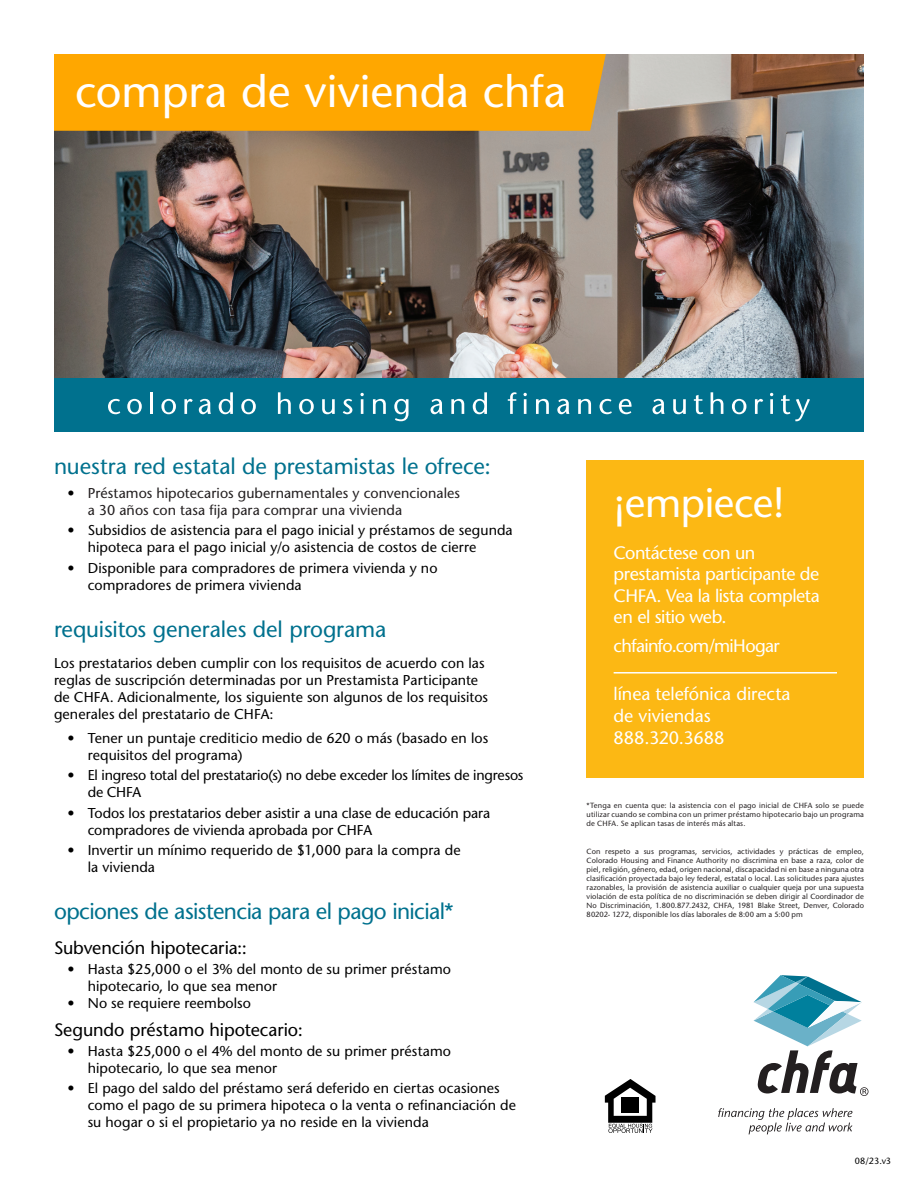
<style>
.page{position:relative;width:918px;height:1188px;background:#fff}
.page>*{position:absolute;margin:0;border:0;box-sizing:border-box;transform-origin:0 0}
.Page_Title{font:500 45px "Stone Sans Std";color:#fff}
.para_header{font:500 40.5px "Stone Sans Std";letter-spacing:-.01em;color:#fff}
.SectionHeader{font:500 22.5px "Stone Sans Std";letter-spacing:-.01em;color:#00718e}
.SectionHeader-2{font:500 22.5px "Stone Sans Std";letter-spacing:-.03em;color:#00718e}
.SectionHeader-3{font:500 18px/21.6px "Stone Sans Std";letter-spacing:-.025em;color:#fff}
.t1{font:500 18px "Stone Sans Std";letter-spacing:-.005em;color:#000}
.address{font:500 18px/21.6px "Stone Sans Std";letter-spacing:-.01em;color:#fff}
.address-2{font:500 18px "Stone Sans Std";letter-spacing:-.04em;color:#fff}
.t2{font:500 14.25px/17.1px "Stone Sans Std";letter-spacing:.005em;color:#000}
.t3{font:500 14.25px/17.1px "Stone Sans Std";letter-spacing:.005em;color:#231f20}
.t4{font:500 14.25px/17.1px "Stone Sans Std";letter-spacing:-.015em;color:#000}
.rev_date{font:500 9px "Stone Sans Std";color:#000}
.nondisc{font:500 7.5px/9px "Stone Sans Std";letter-spacing:.015em;color:#231f20;text-align:justify}
.s1{color:#000}
</style>
<div class="page">
<div style="left:54px;top:341px;width:810px;height:91px;background:#00718e"></div>
<svg style="left:108px;top:399px;width:12px;height:15px"></svg>
<svg style="left:127px;top:399px;width:15px;height:15px"></svg>
<hr style="left:150px;top:392px;width:3px;height:22px;background:#fff">
<svg style="left:161px;top:399px;width:15px;height:15px"></svg>
<svg style="left:184px;top:399px;width:9px;height:15px"></svg>
<svg style="left:199px;top:399px;width:12px;height:15px"></svg>
<svg style="left:219px;top:392px;width:14px;height:22px"></svg>
<svg style="left:241px;top:399px;width:15px;height:15px"></svg>
<svg style="left:278px;top:392px;width:13px;height:22px"></svg>
<svg style="left:299px;top:399px;width:15px;height:15px"></svg>
<svg style="left:322px;top:399px;width:13px;height:15px"></svg>
<svg style="left:343px;top:399px;width:9px;height:15px"></svg>
<svg style="left:360px;top:393px;width:4px;height:21px"></svg>
<svg style="left:373px;top:399px;width:13px;height:15px"></svg>
<svg style="left:394px;top:399px;width:15px;height:22px"></svg>
<svg style="left:431px;top:399px;width:12px;height:15px"></svg>
<svg style="left:451px;top:399px;width:13px;height:15px"></svg>
<svg style="left:473px;top:392px;width:14px;height:22px"></svg>
<svg style="left:508px;top:392px;width:9px;height:22px"></svg>
<svg style="left:523px;top:393px;width:4px;height:21px"></svg>
<svg style="left:536px;top:399px;width:13px;height:15px"></svg>
<svg style="left:557px;top:399px;width:12px;height:15px"></svg>
<svg style="left:578px;top:399px;width:13px;height:15px"></svg>
<svg style="left:600px;top:399px;width:12px;height:15px"></svg>
<svg style="left:619px;top:399px;width:13px;height:15px"></svg>
<svg style="left:652px;top:399px;width:13px;height:15px"></svg>
<svg style="left:673px;top:399px;width:13px;height:15px"></svg>
<svg style="left:694px;top:395px;width:9px;height:19px"></svg>
<svg style="left:711px;top:392px;width:12px;height:22px"></svg>
<svg style="left:732px;top:399px;width:14px;height:15px"></svg>
<svg style="left:755px;top:399px;width:8px;height:15px"></svg>
<hr style="left:770px;top:399px;width:3px;height:15px;background:#fff">
<svg style="left:781px;top:395px;width:29px;height:26px"></svg>
<img style="left:54px;top:54px;width:810px;height:324px">
<svg style="left:754px;top:975px;width:114px;height:121px"></svg>
<svg style="left:718px;top:1108px;width:134px;height:26px"></svg>
<div style="left:587px;top:460px;width:277px;height:317px;background:#fcb814"></div>
<hr style="left:614px;top:672px;width:223px;height:2px;background:#fff">
<svg style="left:605px;top:1079px;width:51px;height:54px"></svg>
<div style="left:54px;top:54px;width:552px;height:77px;background:#ffa700"></div>
<p class="Page_Title" style="left:75px;top:65px;width:493px">compra de vivienda chfa</p>
<p class="SectionHeader" style="left:54px;top:453px;width:439px">nuestra red estatal de prestamistas le ofrece:</p>
<p class="t3" style="left:88px;top:484px;width:374px;text-indent:-20px"><span class="s1">•</span> Préstamos hipotecarios gubernamentales y convencionales a 30 años con tasa fija para comprar una vivienda</p>
<p class="t2" style="left:88px;top:522px;width:427px;text-indent:-20px">• Subsidios de asistencia para el pago inicial y préstamos de segunda hipoteca para el pago inicial y/o asistencia de costos de cierre</p>
<p class="t2" style="left:88px;top:559px;width:351px;text-indent:-20px">• Disponible para compradores de primera vivienda y no compradores de primera vivienda</p>
<p class="SectionHeader" style="left:54px;top:616px;width:334px">requisitos generales del programa</p>
<p class="t2" style="left:54px;top:654px;width:436px">Los prestatarios deben cumplir con los requisitos de acuerdo con las reglas de suscripción determinadas por un Prestamista Participante de CHFA. Adicionalmente, los siguiente son algunos de los requisitos generales del prestatario de CHFA:</p>
<p class="t2" style="left:88px;top:729px;width:402px;text-indent:-20px">• Tener un puntaje crediticio medio de 620 o más (basado en los requisitos del programa)</p>
<p class="t4" style="left:88px;top:767px;width:437px;text-indent:-20px">• El ingreso total del prestatario(s) no debe exceder los límites de ingresos de CHFA</p>
<p class="t2" style="left:88px;top:804px;width:404px;text-indent:-20px">• Todos los prestatarios deber asistir a una clase de educación para compradores de vivienda aprobada por CHFA</p>
<p class="t2" style="left:88px;top:842px;width:374px;text-indent:-20px">• Invertir un mínimo requerido de $1,000 para la compra de la vivienda</p>
<p class="SectionHeader-2" style="left:54px;top:898px;width:401px">opciones de asistencia para el pago inicial*</p>
<p class="t1" style="left:54px;top:937px;width:195px">Subvención hipotecaria::</p>
<p class="t2" style="left:88px;top:960px;width:365px;text-indent:-20px">• Hasta $25,000 o el 3% del monto de su primer préstamo hipotecario, lo que sea menor</p>
<p class="t2" style="left:68px;top:994px;width:185px">• No se requiere reembolso</p>
<p class="t1" style="left:54px;top:1019px;width:250px">Segundo préstamo hipotecario:</p>
<p class="t2" style="left:88px;top:1042px;width:365px;text-indent:-20px">• Hasta $25,000 o el 4% del monto de su primer préstamo hipotecario, lo que sea menor</p>
<p class="t2" style="left:88px;top:1079px;width:430px;text-indent:-20px">• El pago del saldo del préstamo será deferido en ciertas ocasiones como el pago de su primera hipoteca o la venta o refinanciación de su hogar o si el propietario ya no reside en la vivienda</p>
<p class="para_header" style="left:614px;top:479px;width:173px">¡empiece!</p>
<p class="SectionHeader-3" style="left:614px;top:542px;width:208px">Contáctese con un prestamista participante de<br>CHFA. Vea la lista completa en el sitio web.</p>
<p class="address-2" style="left:614px;top:635px;width:168px">chfainfo.com/miHogar</p>
<p class="address" style="left:614px;top:683px;width:179px">línea telefónica directa de viviendas</p>
<p class="address" style="left:614px;top:727px;width:112px">888.320.3688</p>
<p class="nondisc" style="left:587px;top:801px;width:279px">*Tenga en cuenta que: la asistencia con el pago inicial de CHFA solo se puede utilizar cuando se combina con un primer préstamo hipotecario bajo un programa de CHFA. Se aplican tasas de interés más altas.</p>
<p class="nondisc" style="left:587px;top:847px;width:279px">Con respeto a sus programas, servicios, actividades y prácticas de empleo, Colorado Housing and Finance Authority no discrimina en base a raza, color de piel, religión, género, edad, origen nacional, discapacidad ni en base a ninguna otra clasificación proyectada bajo ley federal, estatal o local. Las solicitudes para ajustes razonables, la provisión de asistencia auxiliar o cualquier queja por una supuesta violación de esta política de no discriminación se deben dirigir al Coordinador de No Discriminación, 1.800.877.2432, CHFA, 1981 Blake Street, Denver, Colorado 80202- 1272, disponible los días laborales de 8:00 am a 5:00 pm</p>
<p class="rev_date" style="left:855px;top:1156px;width:38px">08/23.v3</p>
</div>
